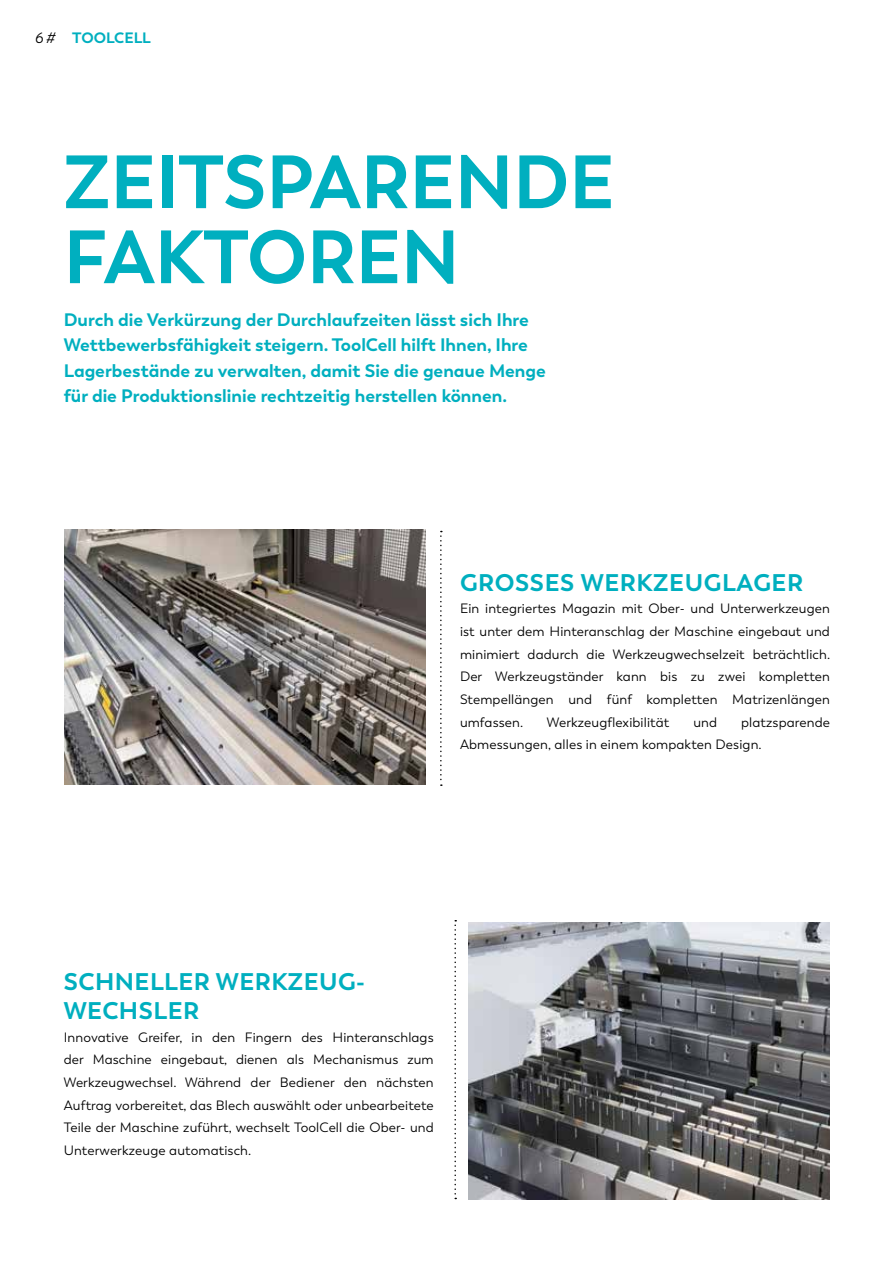
<style>
.page{position:relative;width:893px;height:1263px;background:#fff}
.page>*{position:absolute;margin:0;border:0;box-sizing:border-box;transform-origin:0 0}
.t1{font:700 75px/75px "Trenda";color:#00afbf}
.t2{font:700 24px/28.8px "Trenda";letter-spacing:.02em;color:#00afbf}
.t3{font:700 18px/25.5px "Trenda";color:#00afbf}
.t4{font:700 15px "Trenda";color:#00afbf}
.t5{font:13.5px/22.6px "Trenda";letter-spacing:.01em;color:#000;text-align:justify}
.s1{font-weight:400;font-style:italic;color:#000}
</style>
<div class="page">
<img style="left:65px;top:530px;width:361px;height:255px">
<svg style="left:440px;top:531px;width:2px;height:255px"></svg>
<svg style="left:454px;top:920px;width:2px;height:279px"></svg>
<img style="left:468px;top:923px;width:362px;height:276px">
<p class="t4" style="left:35px;top:28px;width:117px"><span class="s1">6 #</span> TOOLCELL</p>
<h1 class="t1" style="left:64px;top:145px;width:552px">ZEITSPARENDE<br>FAKTOREN</h1>
<h3 class="t3" style="left:64px;top:307px;width:484px">Durch die Verkürzung der Durchlaufzeiten lässt sich Ihre Wettbewerbsfähigkeit steigern. ToolCell hilft Ihnen, Ihre Lagerbestände zu verwalten, damit Sie die genaue Menge für die Produktionslinie rechtzeitig herstellen können.</h3>
<h2 class="t2" style="left:460px;top:568px;width:345px">GROSSES WERKZEUGLAGER</h2>
<p class="t5" style="left:460px;top:598px;width:372px">Ein integriertes Magazin mit Ober- und Unterwerkzeugen ist unter dem Hinteranschlag der Maschine eingebaut und minimiert dadurch die Werkzeugwechselzeit beträchtlich.<br>Der Werkzeugständer kann bis zu zwei kompletten Stempellängen und fünf kompletten Matrizenlängen umfassen.</p>
<p class="t5" style="left:547px;top:711px;width:124px">Werkzeugflexibilität</p>
<p class="t5" style="left:693px;top:711px;width:25px">und</p>
<p class="t5" style="left:460px;top:711px;width:371px;text-indent:281px">platzsparende<br>Abmessungen, alles in einem kompakten Design.</p>
<h2 class="t2" style="left:64px;top:968px;width:303px">SCHNELLER WERKZEUG-<br>WECHSLER</h2>
<p class="t5" style="left:64px;top:1026px;width:371px">Innovative Greifer, in den Fingern des Hinteranschlags der Maschine eingebaut, dienen als Mechanismus zum Werkzeugwechsel. Während der Bediener den nächsten Auftrag vorbereitet, das Blech auswählt oder unbearbeitete Teile der Maschine zuführt, wechselt ToolCell die Ober- und Unterwerkzeuge automatisch.</p>
</div>
